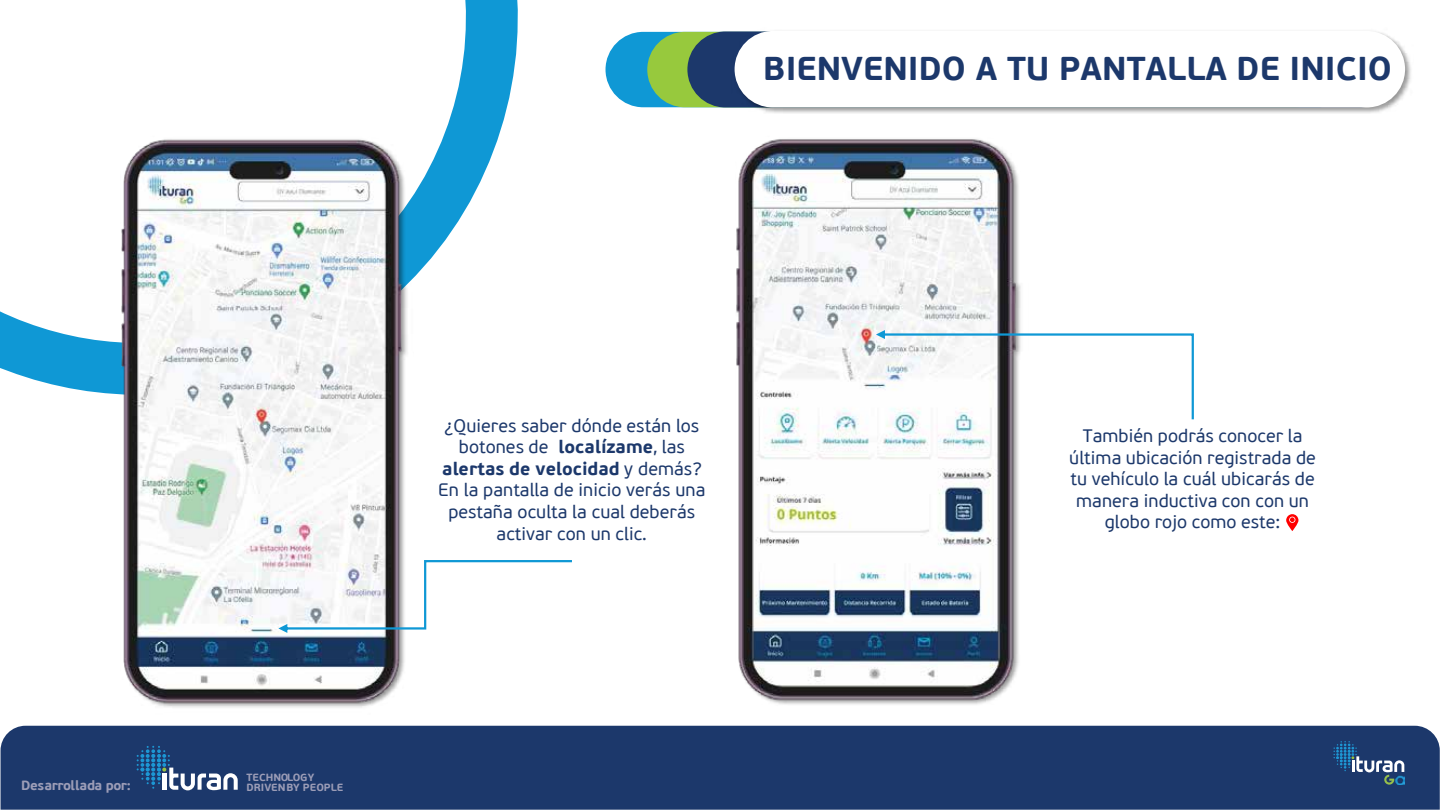
<style>
.page{position:relative;width:1440px;height:810px;background:#fff}
.page>*{position:absolute;margin:0;border:0;box-sizing:border-box;transform-origin:0 0}
.t1{font:700 33px "PF Beau Sans Pro";color:#1c386b}
.t2{font:18px/21.6px "PF Beau Sans Pro";color:#1c386b;text-align:center}
.t3{font:700 13.35px "PF Beau Sans Pro";letter-spacing:-.03em;color:#9c9db7}
.t4{font:700 10.35px "PF Beau Sans Pro";letter-spacing:-.005em;color:#9c9db7}
.s1{font-weight:700}
</style>
<div class="page">
<svg style="left:0;top:0;width:518px;height:390px"></svg>
<div style="left:1px;top:726px;width:1439px;height:84px;background:#1c386b"></div>
<svg style="left:137px;top:772px;width:101px;height:18px"></svg>
<div style="left:606px;top:32px;width:750px;height:75px;background:#0f98d5;border-radius:38px"></div>
<div style="left:647px;top:32px;width:686px;height:75px;background:#97c93d;border-radius:38px"></div>
<div style="left:687px;top:32px;width:710px;height:75px;background:#1c386b;border-radius:38px"></div>
<img style="left:732px;top:31px;width:679px;height:82px">
<div style="left:735px;top:31px;width:670px;height:76px;background:#fff;border-radius:38px"></div>
<img style="left:78px;top:76px;width:374px;height:696px">
<img style="left:81px;top:79px;width:362px;height:684px">
<img style="left:692px;top:76px;width:373px;height:692px">
<img style="left:696px;top:79px;width:360px;height:680px">
<img style="left:1333px;top:741px;width:72px;height:44px">
<svg style="left:1334px;top:741px;width:70px;height:44px;background:#385883"></svg>
<svg style="left:1286px;top:514px;width:12px;height:17px"></svg>
<svg style="left:278px;top:560px;width:294px;height:73px"></svg>
<svg style="left:876px;top:330px;width:318px;height:89px"></svg>
<h1 class="t1" style="left:763px;top:48px;width:630px">BIENVENIDO A TU PANTALLA DE INICIO</h1>
<p class="t4" style="left:246px;top:771px;width:69px">TECHNOLOGY</p>
<p class="t3" style="left:21px;top:777px;width:111px">Desarrollada por:</p>
<p class="t4" style="left:246px;top:781px;width:98px">DRIVEN BY PEOPLE</p>
<p class="t2" style="left:438px;top:415px;width:269px">¿Quieres saber dónde están los botones de <span class="s1">localízame</span>, las <span class="s1">alertas de velocidad</span> y demás?<br>En la pantalla de inicio verás una pestaña oculta la cual deberás activar con un clic.</p>
<p class="t2" style="left:1069px;top:425px;width:248px">También podrás conocer la última ubicación registrada de tu vehículo la cuál ubicarás de manera inductiva con con un globo rojo como este:</p>
</div>
